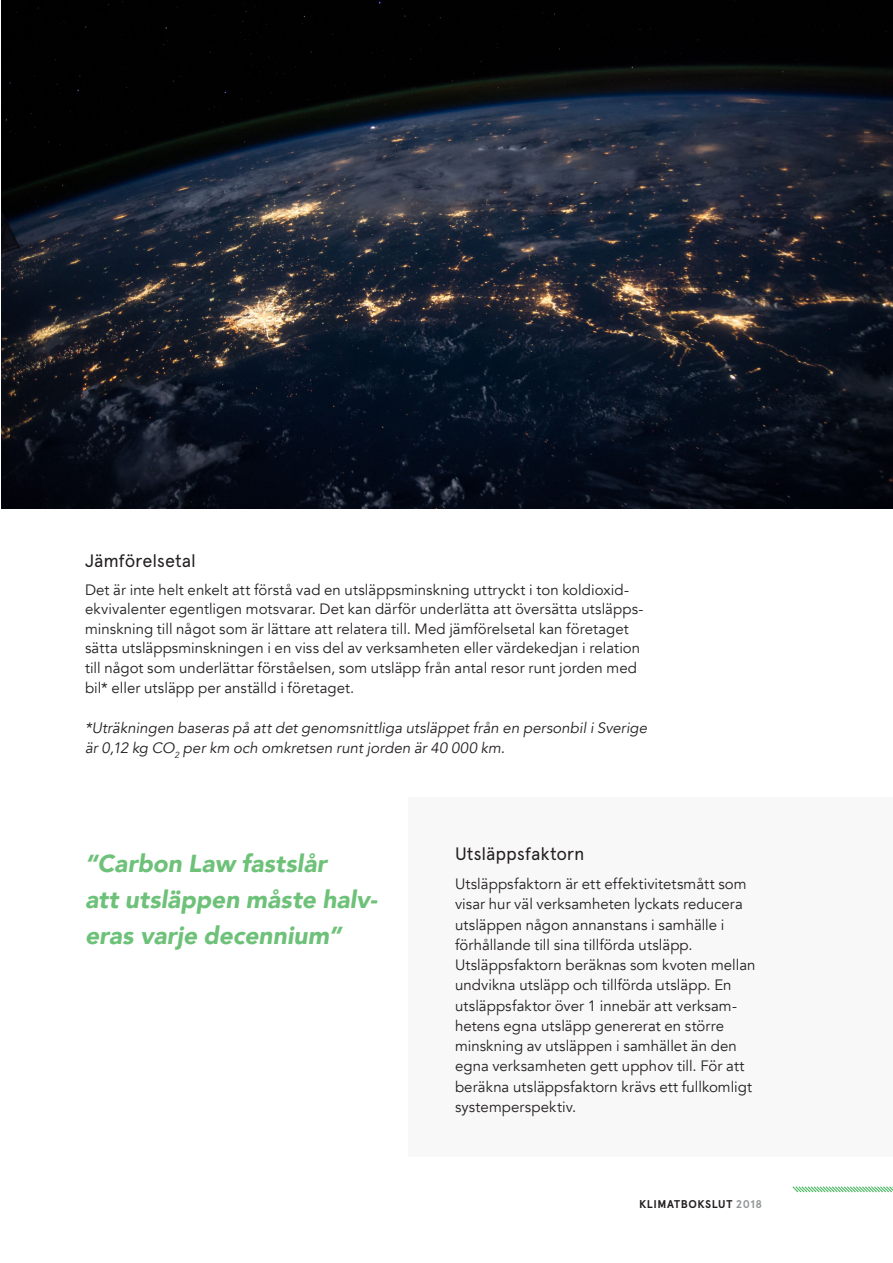
<style>
.page{position:relative;width:893px;height:1263px;background:#fff}
.page>*{position:absolute;margin:0;border:0;box-sizing:border-box;transform-origin:0 0}
.Citat{font:italic 900 24.6px/36px "Avenir";color:#6dc178}
.Styckerubrik{font:18px "Apercu";letter-spacing:-.005em;color:#231f20}
.Bröd{font:15px/20.2px "Avenir";letter-spacing:.005em;color:#231f20}
.Bröd-2{font:italic 15px/20.2px "Avenir";letter-spacing:.005em;color:#231f20}
.t1{font:700 11.25px "Apercu";letter-spacing:.05em;color:#231f20}
.s1{color:#949698}
</style>
<div class="page">
<svg style="left:792px;top:1186px;width:101px;height:7px"></svg>
<div style="left:408px;top:797px;width:485px;height:360px;background:#f8f8f9"></div>
<img style="left:1px;top:0;width:892px;height:508px">
<p class="Styckerubrik" style="left:85px;top:550px;width:112px">Jämförelsetal</p>
<p class="Bröd" style="left:85px;top:580px;width:560px;line-height:19.6px">Det är inte helt enkelt att förstå vad en utsläppsminskning uttryckt i ton koldioxid&shy;ekvivalenter egentligen motsvarar. Det kan därför underlätta att översätta utsläpps&shy;minskning till något som är lättare att relatera till. Med jämförelsetal kan företaget sätta utsläppsminskningen i en viss del av verksamheten eller värdekedjan i relation till något som underlättar förståelsen, som utsläpp från antal resor runt jorden med bil* eller utsläpp per anställd i företaget.</p>
<p class="Bröd-2" style="left:85px;top:718px;width:564px">*Uträkningen baseras på att det genomsnittliga utsläppet från en personbil i Sverige är 0,12 kg CO<sub>2</sub> per km och omkretsen runt jorden är 40 000 km.</p>
<p class="Citat" style="left:85px;top:845px;width:294px">“Carbon Law fastslår<br>att utsläppen måste halv&shy;eras varje decennium”</p>
<p class="Styckerubrik" style="left:455px;top:843px;width:131px">Utsläppsfaktorn</p>
<p class="Bröd" style="left:455px;top:874px;width:302px">Utsläppsfaktorn är ett effektivitetsmått som visar hur väl verksamheten lyckats reducera utsläppen någon annanstans i samhälle i förhållande till sina tillförda utsläpp.<br>Utsläppsfaktorn beräknas som kvoten mellan undvikna utsläpp och tillförda utsläpp. En utsläppsfaktor över 1 innebär att verksam&shy;hetens egna utsläpp genererat en större minskning av utsläppen i samhället än den egna verksamheten gett upphov till. För att beräkna utsläppsfaktorn krävs ett fullkomligt systemperspektiv.</p>
<p class="t1" style="left:639px;top:1198px;width:125px">KLIMATBOKSLUT <span class="s1">2018</span></p>
</div>
